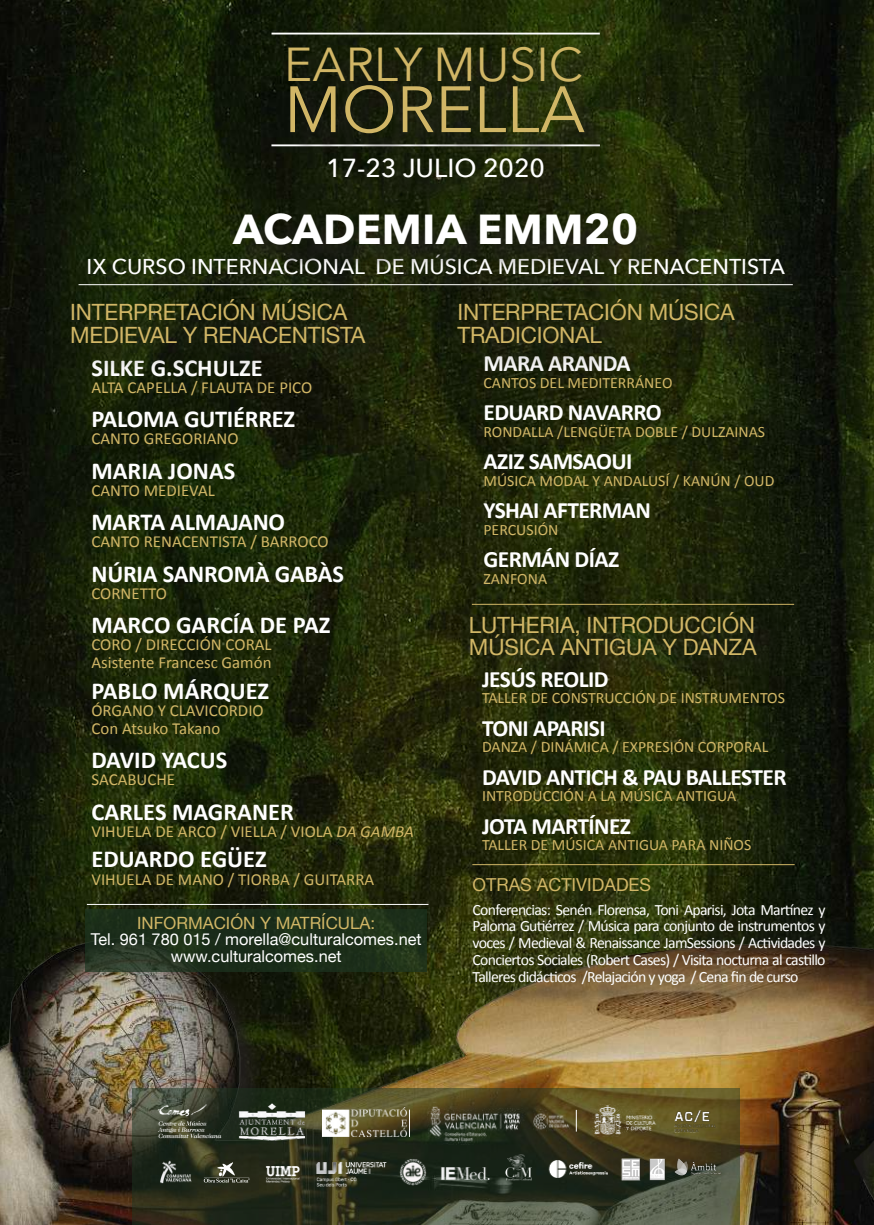
<style>
.page{position:relative;width:874px;height:1225px;background:#fff}
.page>*{position:absolute;margin:0;border:0;box-sizing:border-box;transform-origin:0 0}
.t1{font:64.6px "Avenir Next";color:#d1b666}
.t2{font:47.6px "Avenir Next";color:#d1b666}
.t3{font:700 41.8px "Avenir Next";letter-spacing:.01em;color:#fff}
.t4{font:500 26px "Avenir Next";color:#fff}
.t5{font:700 24.4px "Calibri";letter-spacing:-.005em;color:#fff}
.t6{font:700 23.4px "Calibri";letter-spacing:-.025em;color:#fff}
.t7{font:22.4px/22.4px "Helvetica Neue";letter-spacing:-.01em;color:#d1b666}
.t8{font:500 21.4px "Avenir Next";color:#fff}
.t9{font:17.8px "Helvetica Neue";color:#d1b666}
.t10{font:17px "Helvetica Neue";color:#d1b666}
.t11{font:16.8px/17.2px "Calibri";color:#d1b666}
.t12{font:16.4px/16.4px "Helvetica Neue";color:#fff;text-align:center}
.t13{font:15.8px/16.8px "Calibri";letter-spacing:-.045em;color:#fff;text-align:justify}
.t14{font:15.8px "Calibri";color:#d1b666}
.s1{font-style:italic}
</style>
<div class="page">
<img style="left:0;top:0;width:873px;height:652px">
<div style="left:69px;top:288px;width:342px;height:91px;background:#231f20;opacity:.4"></div>
<div style="left:468px;top:601px;width:334px;height:91px;background:#231f20;opacity:.4"></div>
<div style="left:92px;top:258px;width:716px;height:41px;background:#231f20;opacity:.75"></div>
<hr style="left:78px;top:284px;width:714px;height:1px;background:#fff">
<div style="left:456px;top:288px;width:323px;height:91px;background:#231f20;opacity:.4"></div>
<div style="left:237px;top:217px;width:424px;height:52px;background:#231f20;opacity:.75"></div>
<hr style="left:271px;top:144px;width:328px;height:2px;background:#fff">
<hr style="left:271px;top:33px;width:328px;height:2px;background:#fff">
<div style="left:333px;top:163px;width:234px;height:39px;background:#231f20;opacity:.75"></div>
<div style="left:292px;top:49px;width:315px;height:109px;background:#231f20;opacity:.75"></div>
<hr style="left:471px;top:604px;width:322px;height:1px;background:#d1b666">
<img style="left:0;top:652px;width:873px;height:573px">
<div style="left:477px;top:881px;width:371px;height:128px;background:#231f20;opacity:.75"></div>
<hr style="left:472px;top:864px;width:322px;height:1px;background:#d1b666">
<svg style="left:85px;top:909px;width:342px;height:62px;background:#1e301b"></svg>
<svg style="left:132px;top:1088px;width:607px;height:137px;background:#3a3d27"></svg>
<img style="left:313px;top:1157px;width:73px;height:32px">
<img style="left:399px;top:1158px;width:27px;height:27px">
<img style="left:262px;top:1163px;width:40px;height:21px">
<img style="left:204px;top:1160px;width:46px;height:26px">
<img style="left:546px;top:1158px;width:61px;height:22px">
<img style="left:438px;top:1161px;width:52px;height:19px">
<img style="left:505px;top:1153px;width:26px;height:27px">
<img style="left:617px;top:1155px;width:104px;height:28px">
<img style="left:154px;top:1103px;width:69px;height:35px">
<img style="left:235px;top:1099px;width:73px;height:44px">
<img style="left:322px;top:1107px;width:87px;height:29px">
<img style="left:157px;top:1158px;width:35px;height:27px">
<img style="left:591px;top:1104px;width:64px;height:32px">
<img style="left:427px;top:1102px;width:142px;height:42px">
<svg style="left:575px;top:1110px;width:1px;height:21px"></svg>
<img style="left:668px;top:1107px;width:53px;height:27px">
<h2 class="t2" style="left:284px;top:24px;width:300px">EARLY MUSIC</h2>
<h1 class="t1" style="left:284px;top:55px;width:302px">MORELLA</h1>
<h3 class="t4" style="left:326px;top:146px;width:220px">17-23 JULIO 2020</h3>
<h3 class="t3" style="left:233px;top:193px;width:406px">ACADEMIA EMM20</h3>
<h3 class="t8" style="left:87px;top:248px;width:699px">IX CURSO INTERNACIONAL DE MÚSICA MEDIEVAL Y RENACENTISTA</h3>
<h3 class="t7" style="left:70px;top:302px;width:296px">INTERPRETACIÓN MÚSICA<br>MEDIEVAL Y RENACENTISTA</h3>
<h3 class="t5" style="left:91px;top:353px;width:173px">SILKE G.SCHULZE</h3>
<p class="t11" style="left:91px;top:379px;width:222px">ALTA CAPELLA / FLAUTA DE PICO</p>
<h3 class="t5" style="left:91px;top:403px;width:205px">PALOMA GUTIÉRREZ</h3>
<p class="t11" style="left:91px;top:430px;width:149px">CANTO GREGORIANO</p>
<h3 class="t5" style="left:91px;top:455px;width:145px">MARIA JONAS</h3>
<p class="t11" style="left:91px;top:481px;width:125px">CANTO MEDIEVAL</p>
<h3 class="t5" style="left:91px;top:506px;width:195px">MARTA ALMAJANO</h3>
<p class="t11" style="left:91px;top:533px;width:239px">CANTO RENACENTISTA / BARROCO</p>
<h3 class="t5" style="left:91px;top:558px;width:254px">NÚRIA SANROMÀ GABÀS</h3>
<p class="t11" style="left:91px;top:585px;width:77px">CORNETTO</p>
<h3 class="t5" style="left:91px;top:609px;width:240px">MARCO GARCÍA DE PAZ</h3>
<p class="t11" style="left:91px;top:636px;width:181px">CORO / DIRECCIÓN CORAL<br>Asistente Francesc Gamón</p>
<h3 class="t5" style="left:91px;top:675px;width:179px">PABLO MÁRQUEZ</h3>
<p class="t11" style="left:91px;top:702px;width:174px">ÓRGANO Y CLAVICORDIO<br>Con Atsuko Takano</p>
<h3 class="t5" style="left:91px;top:744px;width:137px">DAVID YACUS</h3>
<p class="t11" style="left:91px;top:771px;width:85px">SACABUCHE</p>
<h3 class="t5" style="left:91px;top:796px;width:204px">CARLES MAGRANER</h3>
<p class="t11" style="left:91px;top:822px;width:324px">VIHUELA DE ARCO / VIELLA / VIOLA <span class="s1">DA GAMBA</span></p>
<h3 class="t5" style="left:91px;top:843px;width:177px">EDUARDO EGÜEZ</h3>
<p class="t11" style="left:91px;top:870px;width:284px">VIHUELA DE MANO / TIORBA / GUITARRA</p>
<p class="t10" style="left:137px;top:910px;width:239px">INFORMACIÓN Y MATRÍCULA:</p>
<p class="t12" style="left:91px;top:932px;width:332px">Tel. 961 780 015 / morella@culturalcomes.net www.culturalcomes.net</p>
<h3 class="t7" style="left:457px;top:302px;width:278px">INTERPRETACIÓN MÚSICA<br>TRADICIONAL</h3>
<h3 class="t6" style="left:483px;top:348px;width:149px">MARA ARANDA</h3>
<p class="t14" style="left:483px;top:372px;width:190px">CANTOS DEL MEDITERRÁNEO</p>
<h3 class="t6" style="left:483px;top:397px;width:180px">EDUARD NAVARRO</h3>
<p class="t14" style="left:483px;top:421px;width:283px">RONDALLA /LENGÜETA DOBLE / DULZAINAS</p>
<h3 class="t6" style="left:483px;top:446px;width:150px">AZIZ SAMSAOUI</h3>
<p class="t14" style="left:483px;top:470px;width:292px">MÚSICA MODAL Y ANDALUSÍ / KANÚN / OUD</p>
<h3 class="t6" style="left:483px;top:495px;width:169px">YSHAI AFTERMAN</h3>
<p class="t14" style="left:483px;top:519px;width:76px">PERCUSIÓN</p>
<h3 class="t6" style="left:483px;top:544px;width:137px">GERMÁN DÍAZ</h3>
<p class="t14" style="left:483px;top:568px;width:65px">ZANFONA</p>
<h3 class="t7" style="left:468px;top:614px;width:289px">LUTHERIA, INTRODUCCIÓN<br>MÚSICA ANTIGUA Y DANZA</h3>
<h3 class="t6" style="left:482px;top:664px;width:128px">JESÚS REOLID</h3>
<p class="t14" style="left:482px;top:687px;width:304px">TALLER DE CONSTRUCCIÓN DE INSTRUMENTOS</p>
<h3 class="t6" style="left:482px;top:713px;width:125px">TONI APARISI</h3>
<p class="t14" style="left:482px;top:736px;width:288px">DANZA / DINÁMICA / EXPRESIÓN CORPORAL</p>
<h3 class="t6" style="left:482px;top:762px;width:306px">DAVID ANTICH &amp; PAU BALLESTER</h3>
<p class="t14" style="left:482px;top:785px;width:255px">INTRODUCCIÓN A LA MÚSICA ANTIGUA</p>
<h3 class="t6" style="left:482px;top:811px;width:150px">JOTA MARTÍNEZ</h3>
<p class="t14" style="left:482px;top:834px;width:271px">TALLER DE MÚSICA ANTIGUA PARA NIÑOS</p>
<p class="t9" style="left:472px;top:872px;width:180px">OTRAS ACTIVIDADES</p>
<p class="t13" style="left:472px;top:901px;width:354px">Conferencias: Senén Florensa, Toni Aparisi, Jota Martínez y Paloma Gutiérrez / Música para conjunto de instrumentos y voces / Medieval &amp; Renaissance JamSessions / Actividades y Conciertos Sociales (Robert Cases) / Visita nocturna al castillo Talleres didácticos /Relajación y yoga / Cena fin de curso</p>
</div>
